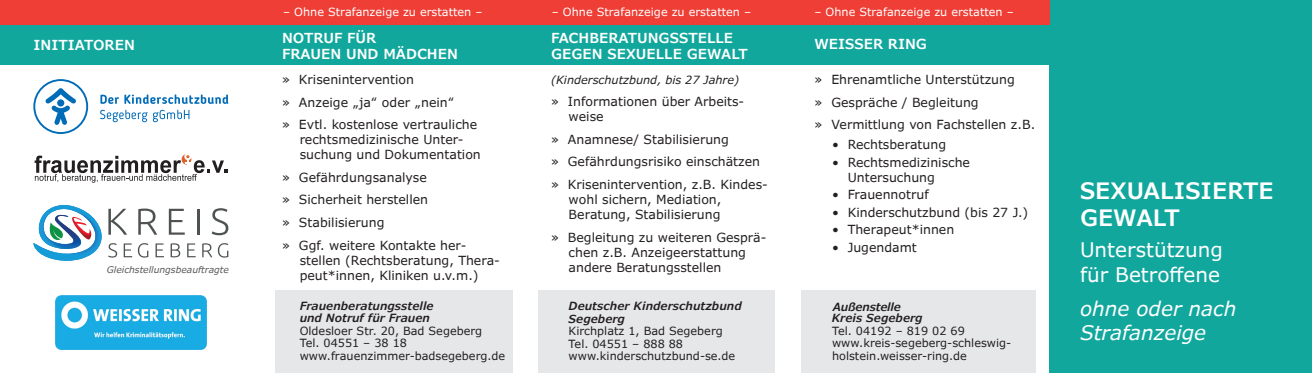
<style>
.page{position:relative;width:1312px;height:373px;background:#fff}
.page>*{position:absolute;margin:0;border:0;box-sizing:border-box;transform-origin:0 0}
.t1{font:600 22.5px/27px "Verdana Pro";color:#fff}
.t2{font:20px/24px "Verdana Pro";color:#fff}
.t3{font:italic 20px/24px "Verdana Pro";color:#fff}
.t4{font:600 13.75px/16.5px "Verdana Pro";color:#fff}
.t5{font:12.5px/22.5px "Verdana Pro";color:#231f20}
.t6{font:11.25px/12.5px "Verdana Pro";color:#231f20}
.t7{font:italic 600 11.25px/12.5px "Verdana Pro";color:#231f20}
.t8{font:11.25px "Verdana Pro";color:#fff}
.t9{font:italic 11.25px "Verdana Pro";color:#231f20}
.t10{font:italic 9.12px "Verdana Pro";color:#57585a}
</style>
<div class="page">
<div style="left:1049px;top:0;width:262px;height:372px;background:#12a79d"></div>
<div style="left:275px;top:289px;width:237px;height:83px;background:#e6e7e9"></div>
<div style="left:538px;top:289px;width:237px;height:83px;background:#e6e7e9"></div>
<div style="left:801px;top:289px;width:234px;height:83px;background:#e6e7e9"></div>
<div style="left:0;top:0;width:1311px;height:64px;background:#12a79d"></div>
<svg style="left:108px;top:208px;width:19px;height:26px"></svg>
<svg style="left:138px;top:208px;width:19px;height:26px"></svg>
<svg style="left:169px;top:208px;width:16px;height:26px"></svg>
<hr style="left:197px;top:208px;width:2px;height:26px;background:#4f5252">
<svg style="left:212px;top:208px;width:16px;height:27px"></svg>
<svg style="left:108px;top:243px;width:9px;height:14px"></svg>
<svg style="left:124px;top:243px;width:8px;height:14px"></svg>
<svg style="left:138px;top:243px;width:10px;height:14px"></svg>
<svg style="left:155px;top:243px;width:9px;height:14px"></svg>
<svg style="left:170px;top:243px;width:10px;height:14px"></svg>
<svg style="left:187px;top:243px;width:9px;height:14px"></svg>
<svg style="left:202px;top:243px;width:10px;height:14px"></svg>
<svg style="left:218px;top:243px;width:10px;height:14px"></svg>
<svg style="left:33px;top:205px;width:69px;height:56px"></svg>
<svg style="left:33px;top:79px;width:55px;height:55px"></svg>
<svg style="left:100px;top:94px;width:128px;height:28px"></svg>
<img style="left:55px;top:295px;width:151px;height:54px">
<svg style="left:35px;top:154px;width:192px;height:28px"></svg>
<div style="left:0;top:0;width:1049px;height:25px;background:#ee3e35"></div>
<p class="t4" style="left:34px;top:37px;width:103px">INITIATOREN</p>
<p class="t10" style="left:107px;top:263px;width:124px">Gleichstellungsbeauftragte</p>
<p class="t8" style="left:283px;top:5px;width:201px">– Ohne Strafanzeige zu erstatten –</p>
<p class="t8" style="left:551px;top:5px;width:201px">– Ohne Strafanzeige zu erstatten –</p>
<p class="t8" style="left:814px;top:5px;width:201px">– Ohne Strafanzeige zu erstatten –</p>
<p class="t4" style="left:282px;top:29px;width:177px">NOTRUF FÜR<br>FRAUEN UND MÄDCHEN</p>
<p class="t5" style="left:282px;top:68px;width:197px">» Krisenintervention<br>» Anzeige „ja“ oder „nein“<br>» Evtl. kostenlose vertrauliche</p>
<p class="t5" style="left:300px;top:132px;width:183px;line-height:15px">rechtsmedizinische Unter&shy;suchung und Dokumentation</p>
<p class="t5" style="left:282px;top:166px;width:186px">» Gefährdungsanalyse<br>» Sicherheit herstellen<br>» Stabilisierung<br>» Ggf. weitere Kontakte her-</p>
<p class="t5" style="left:300px;top:252px;width:202px;line-height:15px">stellen (Rechtsberatung, Thera&shy;peut*innen, Kliniken u.v.m.)</p>
<p class="t7" style="left:299px;top:299px;width:135px">Frauenberatungsstelle und Notruf für Frauen</p>
<p class="t6" style="left:299px;top:324px;width:207px">Oldesloer Str. 20, Bad Segeberg<br>Tel. 04551 – 38 18 www.frauenzimmer-badsegeberg.de</p>
<p class="t4" style="left:551px;top:29px;width:198px">FACHBERATUNGSSTELLE<br>GEGEN SEXUELLE GEWALT</p>
<p class="t9" style="left:551px;top:72px;width:189px">(Kinderschutzbund, bis 27 Jahre)</p>
<p class="t5" style="left:568px;top:94px;width:177px;line-height:15px;text-indent:-18px">» Informationen über Arbeits&shy;weise</p>
<p class="t5" style="left:551px;top:128px;width:218px">» Anamnese/ Stabilisierung<br>» Gefährdungsrisiko einschätzen » Krisenintervention, z.B. Kindes-</p>
<p class="t5" style="left:568px;top:192px;width:154px;line-height:15px">wohl sichern, Mediation,<br>Beratung, Stabilisierung</p>
<p class="t5" style="left:568px;top:229px;width:199px;line-height:15px;text-indent:-18px">» Begleitung zu weiteren Gesprä&shy;chen z.B. Anzeigeerstattung andere Beratungsstellen</p>
<p class="t7" style="left:568px;top:299px;width:174px">Deutscher Kinderschutzbund<br>Segeberg</p>
<p class="t6" style="left:568px;top:324px;width:168px">Kirchplatz 1, Bad Segeberg<br>Tel. 04551 – 888 88 www.kinderschutzbund-se.de</p>
<p class="t4" style="left:814px;top:36px;width:114px">WEISSER RING</p>
<p class="t5" style="left:814px;top:68px;width:222px">» Ehrenamtliche Unterstützung<br>» Gespräche / Begleitung<br>» Vermittlung von Fachstellen z.B.</p>
<p class="t5" style="left:831px;top:133px;width:115px">• Rechtsberatung</p>
<p class="t5" style="left:847px;top:154px;width:124px;line-height:15px;text-indent:-16px">• Rechtsmedizinische<br>Untersuchung</p>
<p class="t5" style="left:831px;top:183px;width:98px">• Frauennotruf</p>
<p class="t5" style="left:831px;top:201px;width:198px">• Kinderschutzbund (bis 27 J.)</p>
<p class="t5" style="left:831px;top:218px;width:124px">• Therapeut*innen</p>
<p class="t5" style="left:831px;top:236px;width:86px">• Jugendamt</p>
<p class="t7" style="left:831px;top:300px;width:92px;line-height:11.2px">Außenstelle<br>Kreis Segeberg</p>
<p class="t6" style="left:831px;top:324px;width:181px">Tel. 04192 – 819 02 69 www.kreis-segeberg-schleswig&shy;holstein.weisser-ring.de</p>
<h1 class="t1" style="left:1079px;top:177px;width:195px">SEXUALISIERTE<br>GEWALT</h1>
<h2 class="t2" style="left:1079px;top:238px;width:144px">Unterstützung für Betroffene</h2>
<h2 class="t3" style="left:1079px;top:296px;width:158px">ohne oder nach<br>Strafanzeige</h2>
</div>
